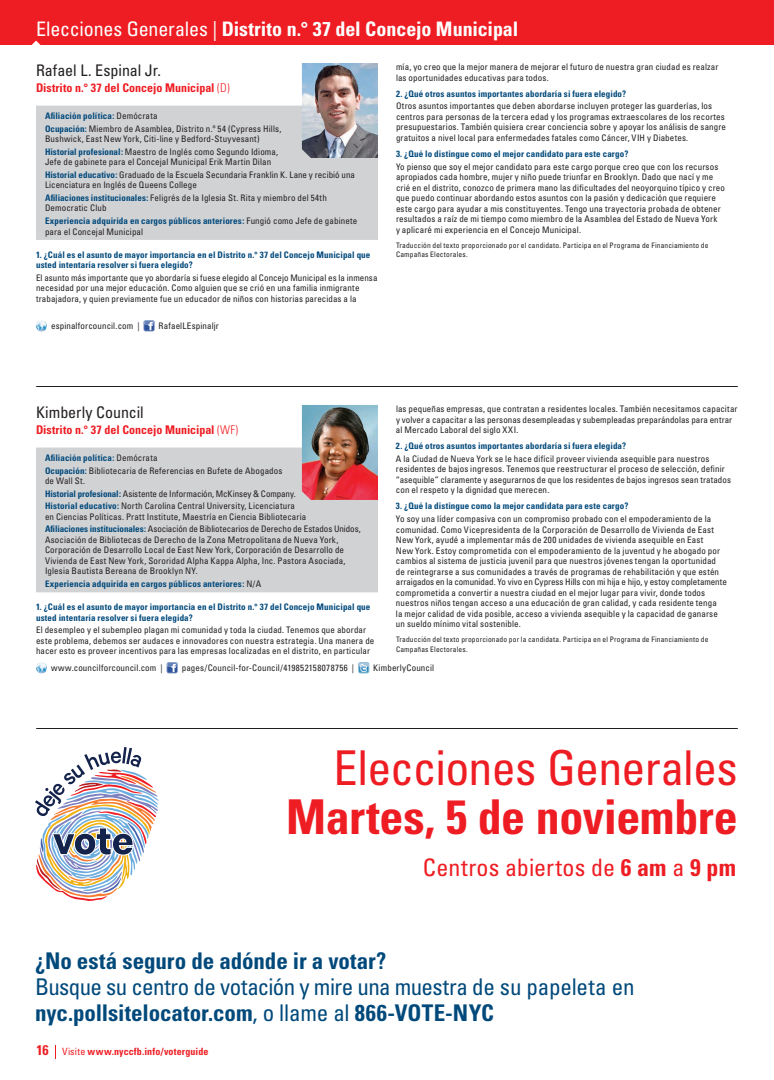
<style>
.page{position:relative;width:774px;height:1080px;background:#fff}
.page>*{position:absolute;margin:0;border:0;box-sizing:border-box;transform-origin:0 0}
.t1{font:condensed 48px "Univers";letter-spacing:-.02em;color:#ee1d23}
.t2{font:700 condensed 48px "Univers";letter-spacing:-.01em;color:#ee1d23}
.t3{font:condensed 24px "Univers";letter-spacing:.005em;color:#ee1d23}
.t4{font:condensed 23px/26px "Univers";letter-spacing:-.02em;color:#01497b}
.t5{font:700 condensed 23px "Univers";letter-spacing:-.005em;color:#01497b}
.t6{font:700 condensed 20px "Univers";letter-spacing:-.005em;color:#fff}
.t7{font:condensed 16px "Univers";letter-spacing:-.005em;color:#231f20}
.t8{font:700 condensed 12px "Univers";color:#ee1d23}
.t9{font:700 condensed 10px "Univers";letter-spacing:.01em;color:#ee1d23}
.t10{font:condensed 9px/10.5px "Univers";letter-spacing:.01em;color:#231f20}
.t11{font:700 condensed 9px/10.5px "Univers";letter-spacing:.015em;color:#01497b}
.t12{font:condensed 7.5px/9.5px "Univers";letter-spacing:.02em;color:#231f20}
.s1{font-weight:400}
.s2{font-weight:300}
.s3{font-weight:700;color:#01497b}
.s4{font-weight:400;color:#231f20}
.s5{font-weight:700}
.s6{font-size:14px}
</style>
<div class="page">
<svg style="left:55px;top:1045px;width:1px;height:14px"></svg>
<hr style="left:36px;top:386px;width:702px;height:1px;background:#231f20">
<hr style="left:36px;top:728px;width:702px;height:1px;background:#231f20">
<div style="left:0;top:0;width:774px;height:45px;background:#ee1d23"></div>
<div style="left:36px;top:106px;width:342px;height:134px;background:#d1d2d4"></div>
<svg style="left:36px;top:320px;width:11px;height:11px"></svg>
<svg style="left:144px;top:320px;width:11px;height:11px"></svg>
<img style="left:302px;top:63px;width:76px;height:95px">
<div style="left:36px;top:448px;width:342px;height:144px;background:#d1d2d4"></div>
<svg style="left:36px;top:662px;width:11px;height:11px"></svg>
<svg style="left:167px;top:662px;width:11px;height:11px"></svg>
<svg style="left:358px;top:662px;width:11px;height:11px"></svg>
<img style="left:302px;top:405px;width:76px;height:95px">
<svg style="left:35px;top:747px;width:124px;height:154px"></svg>
<h3 class="t6" style="left:36px;top:17px;width:484px"><span class="s1">Elecciones Generales |</span> Distrito n.° 37 del Concejo Municipal</h3>
<h3 class="t7" style="left:36px;top:60px;width:126px">Rafael L. Espinal Jr.</h3>
<h3 class="t8" style="left:36px;top:81px;width:195px">Distrito n.° 37 del Concejo Municipal <span class="s2">(D)</span></h3>
<p class="t10" style="left:45px;top:109px;width:238px;line-height:12.6px"><span class="s3">Afiliación política:</span> Demócrata<br><span class="s3">Ocupación:</span> Miembro de Asamblea, Distrito n.º 54 (Cypress Hills,</p>
<p class="t10" style="left:45px;top:133px;width:235px;line-height:12.6px">Bushwick, East New York, Citi-line y Bedford-Stuyvesant)<br><span class="s3">Historial profesional:</span> Maestro de Inglés como Segundo Idioma,</p>
<p class="t10" style="left:45px;top:156px;width:312px;line-height:12.6px">Jefe de gabinete para el Concejal Municipal Erik Martin Dilan<br><span class="s3">Historial educativo:</span> Graduado de la Escuela Secundaria Franklin K. Lane y recibió una</p>
<p class="t10" style="left:45px;top:179px;width:283px;line-height:12.6px">Licenciatura en Inglés de Queens College<br><span class="s3">Afiliaciones institucionales:</span> Feligrés de la Iglesia St. Rita y miembro del 54th</p>
<p class="t11" style="left:45px;top:202px;width:314px;line-height:12.6px"><span class="s4">Democratic Club<br></span>Experiencia adquirida en cargos públicos anteriores: <span class="s4">Fungió como Jefe de gabinete</span></p>
<p class="t10" style="left:45px;top:226px;width:100px">para el Concejal Municipal</p>
<p class="t11" style="left:36px;top:249px;width:336px">1. ¿Cuál es el asunto de mayor importancia en el Distrito n.° 37 del Concejo Municipal que usted intentaría resolver si fuera elegido?</p>
<p class="t10" style="left:36px;top:272px;width:343px">El asunto más importante que yo abordaría si fuese elegido al Concejo Municipal es la inmensa necesidad por una mejor educación. Como alguien que se crió en una familia inmigrante trabajadora, y quien previamente fue un educador de niños con historias parecidas a la</p>
<p class="t10" style="left:396px;top:62px;width:324px">mía, yo creo que la mejor manera de mejorar el futuro de nuestra gran ciudad es realzar las oportunidades educativas para todos.</p>
<p class="t11" style="left:396px;top:88px;width:232px">2. ¿Qué otros asuntos importantes abordaría si fuera elegido?</p>
<p class="t10" style="left:396px;top:101px;width:332px">Otros asuntos importantes que deben abordarse incluyen proteger las guarderías, los centros para personas de la tercera edad y los programas extraescolares de los recortes presupuestarios. También quisiera crear conciencia sobre y apoyar los análisis de sangre gratuitos a nivel local para enfermedades fatales como Cáncer, VIH y Diabetes.</p>
<p class="t11" style="left:396px;top:148px;width:234px">3. ¿Qué lo distingue como el mejor candidato para este cargo?</p>
<p class="t10" style="left:396px;top:161px;width:331px">Yo pienso que soy el mejor candidato para este cargo porque creo que con los recursos apropiados cada hombre, mujer y niño puede triunfar en Brooklyn. Dado que nací y me crié en el distrito, conozco de primera mano las dificultades del neoyorquino típico y creo que puedo continuar abordando estos asuntos con la pasión y dedicación que requiere este cargo para ayudar a mis constituyentes. Tengo una trayectoria probada de obtener resultados a raíz de mi tiempo como miembro de la Asamblea del Estado de Nueva York<br>y aplicaré mi experiencia en el Concejo Municipal.</p>
<p class="t12" style="left:396px;top:240px;width:314px">Traducción del texto proporcionado por el candidato. Participa en el Programa de Financiamiento de<br>Campañas Electorales.</p>
<p class="t10" style="left:51px;top:321px;width:90px">espinalforcouncil.com |</p>
<p class="t10" style="left:159px;top:321px;width:62px">RafaelLEspinaljr</p>
<h3 class="t7" style="left:36px;top:402px;width:109px">Kimberly Council</h3>
<h3 class="t8" style="left:36px;top:423px;width:204px">Distrito n.° 37 del Concejo Municipal <span class="s2">(WF)</span></h3>
<p class="t10" style="left:45px;top:451px;width:239px;line-height:12.6px"><span class="s3">Afiliación política:</span> Demócrata<br><span class="s3">Ocupación:</span> Bibliotecaria de Referencias en Bufete de Abogados</p>
<p class="t10" style="left:45px;top:475px;width:252px;line-height:12.6px">de Wall St.<br><span class="s3">Historial profesional:</span> Asistente de Información, McKinsey &amp; Company.<br><span class="s3">Historial educativo:</span> North Carolina Central University, Licenciatura</p>
<p class="t10" style="left:45px;top:510px;width:317px;line-height:12.6px">en Ciencias Políticas. Pratt Institute, Maestría en Ciencia Bibliotecaria<br><span class="s3">Afiliaciones institucionales:</span> Asociación de Bibliotecarios de Derecho de Estados Unidos,</p>
<p class="t10" style="left:45px;top:534px;width:302px">Asociación de Bibliotecas de Derecho de la Zona Metropolitana de Nueva York, Corporación de Desarrollo Local de East New York, Corporación de Desarrollo de Vivienda de East New York, Sororidad Alpha Kappa Alpha, Inc. Pastora Asociada, Iglesia Bautista Bereana de Brooklyn NY.</p>
<p class="t11" style="left:45px;top:578px;width:218px">Experiencia adquirida en cargos públicos anteriores: <span class="s4">N/A</span></p>
<p class="t11" style="left:36px;top:602px;width:336px">1. ¿Cuál es el asunto de mayor importancia en el Distrito n.° 37 del Concejo Municipal que usted intentaría resolver si fuera elegida?</p>
<p class="t10" style="left:36px;top:625px;width:340px">El desempleo y el subempleo plagan mi comunidad y toda la ciudad. Tenemos que abordar este problema, debemos ser audaces e innovadores con nuestra estrategia. Una manera de hacer esto es proveer incentivos para las empresas localizadas en el distrito, en particular</p>
<p class="t10" style="left:396px;top:404px;width:343px">las pequeñas empresas, que contratan a residentes locales. También necesitamos capacitar y volver a capacitar a las personas desempleadas y subempleadas preparándolas para entrar al Mercado Laboral del siglo XXI.</p>
<p class="t11" style="left:396px;top:441px;width:232px">2. ¿Qué otros asuntos importantes abordaría si fuera elegida?</p>
<p class="t10" style="left:396px;top:453px;width:337px">A la Ciudad de Nueva York se le hace difícil proveer vivienda asequible para nuestros residentes de bajos ingresos. Tenemos que reestructurar el proceso de selección, definir “asequible” claramente y asegurarnos de que los residentes de bajos ingresos sean tratados con el respeto y la dignidad que merecen.</p>
<p class="t11" style="left:396px;top:501px;width:234px">3. ¿Qué la distingue como la mejor candidata para este cargo?</p>
<p class="t10" style="left:396px;top:514px;width:332px">Yo soy una líder compasiva con un compromiso probado con el empoderamiento de la comunidad. Como Vicepresidenta de la Corporación de Desarrollo de Vivienda de East New York, ayudé a implementar más de 200 unidades de vivienda asequible en East<br>New York. Estoy comprometida con el empoderamiento de la juventud y he abogado por cambios al sistema de justicia juvenil para que nuestros jóvenes tengan la oportunidad de reintegrarse a sus comunidades a través de programas de rehabilitación y que estén arraigados en la comunidad. Yo vivo en Cypress Hills con mi hija e hijo, y estoy completamente comprometida a convertir a nuestra ciudad en el mejor lugar para vivir, donde todos nuestros niños tengan acceso a una educación de gran calidad, y cada residente tenga<br>la mejor calidad de vida posible, acceso a vivienda asequible y la capacidad de ganarse un sueldo mínimo vital sostenible.</p>
<p class="t12" style="left:396px;top:634px;width:314px">Traducción del texto proporcionado por la candidata. Participa en el Programa de Financiamiento de<br>Campañas Electorales.</p>
<p class="t10" style="left:51px;top:663px;width:113px">www.councilforcouncil.com |</p>
<p class="t10" style="left:182px;top:663px;width:174px">pages/Council-for-Council/419852158078756 |</p>
<p class="t10" style="left:373px;top:663px;width:62px">KimberlyCouncil</p>
<h1 class="t1" style="left:334px;top:738px;width:406px">Elecciones Generales</h1>
<h1 class="t2" style="left:286px;top:788px;width:453px">Martes, 5 de noviembre</h1>
<h2 class="t3" style="left:423px;top:852px;width:315px">Centros abiertos de <span class="s5">6 am</span> a <span class="s5">9 pm</span></h2>
<h3 class="t5" style="left:35px;top:947px;width:353px">¿No está seguro de adónde ir a votar?</h3>
<h3 class="t4" style="left:35px;top:974px;width:601px">Busque su centro de votación y mire una muestra de su papeleta en <span class="s5">nyc.pollsitelocator.com</span>, o llame al <span class="s5">866-VOTE-NYC</span></h3>
<p class="t9" style="left:36px;top:1045px;width:173px"><span class="s6">16</span> <span class="s1">Visite</span> www.nyccfb.info/voterguide</p>
</div>
